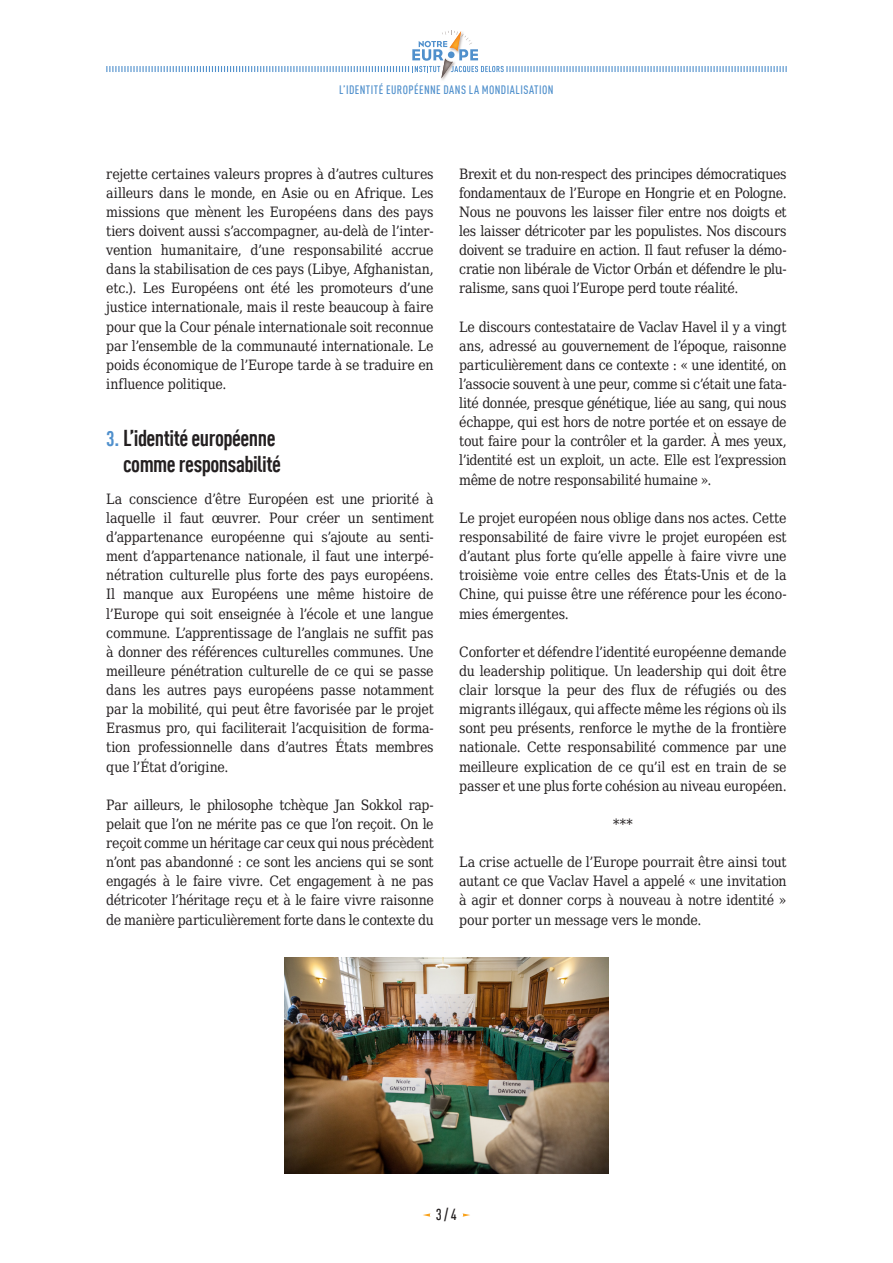
<style>
.page{position:relative;width:893px;height:1263px;background:#fff}
.page>*{position:absolute;margin:0;border:0;box-sizing:border-box;transform-origin:0 0}
.SYN_Titre1{font:700 condensed 22.5px/25.5px "DIN Offc Pro";letter-spacing:-.02em;color:#231f20;text-align:right}
.t1{font:500 condensed 15.75px "DIN Offc Pro";color:#231f20}
.SYN_Courant{font:14.25px/19.2px "DejaVu Serif Condensed";letter-spacing:-.02em;color:#231f20;text-align:justify}
.t2{font:500 condensed 12px "DIN Offc Pro";color:#5090cc}
.s1{font-size:21px;color:#5090cc}
</style>
<div class="page">
<svg style="left:423px;top:1213px;width:7px;height:4px"></svg>
<svg style="left:463px;top:1213px;width:7px;height:4px"></svg>
<svg style="left:106px;top:31px;width:681px;height:47px"></svg>
<img style="left:285px;top:957px;width:323px;height:216px">
<p class="t2" style="left:339px;top:81px;width:13px">L’IDENTITÉ</p>
<p class="t2" style="left:386px;top:81px;width:7px">EUROPÉENNE</p>
<p class="t2" style="left:443px;top:81px;width:7px">DANS</p>
<p class="t2" style="left:469px;top:81px;width:20px">LA MONDIALISATION</p>
<p class="SYN_Courant" style="left:106px;top:163px;width:329px">rejette certaines valeurs propres à d’autres cultures ailleurs dans le monde, en Asie ou en Afrique. Les missions que mènent les Européens dans des pays tiers doivent aussi s’accompagner, au-delà de l’inter&shy;vention humanitaire, d’une responsabilité accrue dans la stabilisation de ces pays (Libye, Afghanistan, etc.). Les Européens ont été les promoteurs d’une justice internationale, mais il reste beaucoup à faire pour que la Cour pénale internationale soit reconnue par l’ensemble de la communauté internationale. Le poids économique de l’Europe tarde à se traduire en influence politique.</p>
<p class="SYN_Titre1" style="left:106px;top:423px;width:176px"><span class="s1">3.</span> L’identité européenne comme responsabilité</p>
<p class="SYN_Courant" style="left:106px;top:488px;width:329px">La conscience d’être Européen est une priorité à laquelle il faut œuvrer. Pour créer un sentiment d’appartenance européenne qui s’ajoute au senti&shy;ment d’appartenance nationale, il faut une interpé&shy;nétration culturelle plus forte des pays européens.<br>Il manque aux Européens une même histoire de l’Europe qui soit enseignée à l’école et une langue commune. L’apprentissage de l’anglais ne suffit pas à donner des références culturelles communes. Une meilleure pénétration culturelle de ce qui se passe dans les autres pays européens passe notamment par la mobilité, qui peut être favorisée par le projet Erasmus pro, qui faciliterait l’acquisition de forma&shy;tion professionnelle dans d’autres États membres que l’État d’origine.</p>
<p class="SYN_Courant" style="left:106px;top:794px;width:329px">Par ailleurs, le philosophe tchèque Jan Sokkol rap&shy;pelait que l’on ne mérite pas ce que l’on reçoit. On le reçoit comme un héritage car ceux qui nous précèdent n’ont pas abandonné : ce sont les anciens qui se sont engagés à le faire vivre. Cet engagement à ne pas détricoter l’héritage reçu et à le faire vivre raisonne de manière particulièrement forte dans le contexte du</p>
<p class="SYN_Courant" style="left:459px;top:163px;width:329px">Brexit et du non-respect des principes démocratiques fondamentaux de l’Europe en Hongrie et en Pologne.<br>Nous ne pouvons les laisser filer entre nos doigts et les laisser détricoter par les populistes. Nos discours doivent se traduire en action. Il faut refuser la démo&shy;cratie non libérale de Victor Orbán et défendre le plu&shy;ralisme, sans quoi l’Europe perd toute réalité.</p>
<p class="SYN_Courant" style="left:459px;top:316px;width:329px">Le discours contestataire de Vaclav Havel il y a vingt ans, adressé au gouvernement de l’époque, raisonne particulièrement dans ce contexte : « une identité, on l’associe souvent à une peur, comme si c’était une fata&shy;lité donnée, presque génétique, liée au sang, qui nous échappe, qui est hors de notre portée et on essaye de tout faire pour la contrôler et la garder. À mes yeux, l’identité est un exploit, un acte. Elle est l’expression même de notre responsabilité humaine ».</p>
<p class="SYN_Courant" style="left:459px;top:507px;width:329px">Le projet européen nous oblige dans nos actes. Cette responsabilité de faire vivre le projet européen est d’autant plus forte qu’elle appelle à faire vivre une troisième voie entre celles des États-Unis et de la Chine, qui puisse être une référence pour les écono&shy;mies émergentes.</p>
<p class="SYN_Courant" style="left:459px;top:641px;width:329px">Conforter et défendre l’identité européenne demande du leadership politique. Un leadership qui doit être clair lorsque la peur des flux de réfugiés ou des migrants illégaux, qui affecte même les régions où ils sont peu présents, renforce le mythe de la frontière nationale. Cette responsabilité commence par une meilleure explication de ce qu’il est en train de se passer et une plus forte cohésion au niveau européen.</p>
<p class="SYN_Courant" style="left:613px;top:813px;width:21px">***</p>
<p class="SYN_Courant" style="left:459px;top:851px;width:329px">La crise actuelle de l’Europe pourrait être ainsi tout autant ce que Vaclav Havel a appelé « une invitation à agir et donner corps à nouveau à notre identité » pour porter un message vers le monde.</p>
<p class="t1" style="left:436px;top:1203px;width:22px">3 / 4</p>
</div>
